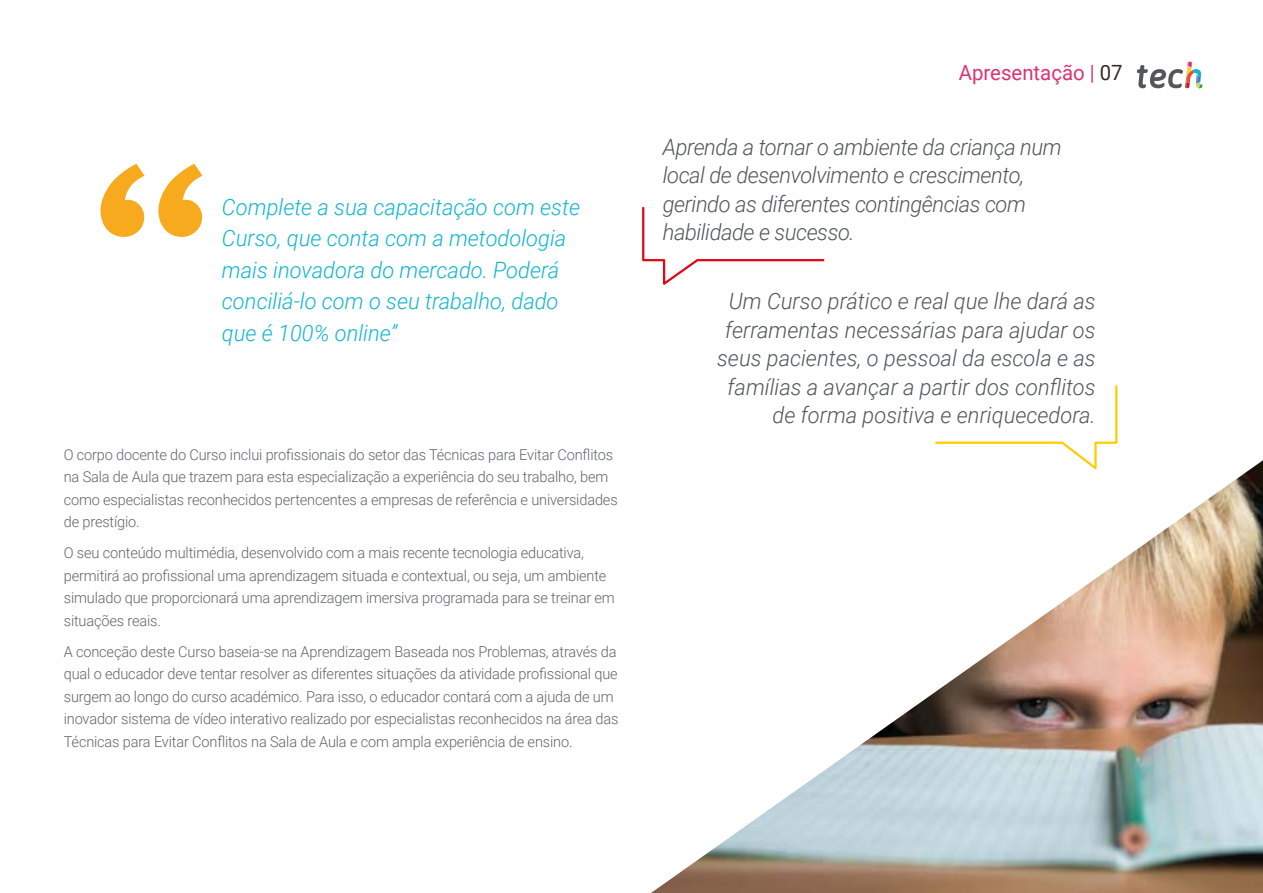
<style>
.page{position:relative;width:1263px;height:893px;background:#fff}
.page>*{position:absolute;margin:0;border:0;box-sizing:border-box;transform-origin:0 0}
.t1{font:italic 300 22.5px/28.5px "Roboto";color:#52555b;text-align:right}
.t2{font:italic 300 22.5px/31.5px "Roboto";color:#0fb6cf}
.t3{font:italic 300 22.5px/28.5px "Roboto";letter-spacing:-.02em;color:#52555b}
.t4{font:21px "Roboto";color:#df3174}
.t5{font:300 15px/22.5px "Roboto";letter-spacing:-.01em;color:#61646a}
.s1{color:#312e20}
</style>
<div class="page">
<svg style="left:101px;top:164px;width:101px;height:73px"></svg>
<img style="left:651px;top:460px;width:612px;height:433px">
<svg style="left:933px;top:385px;width:185px;height:88px"></svg>
<svg style="left:642px;top:207px;width:183px;height:78px"></svg>
<svg style="left:1137px;top:62px;width:65px;height:27px"></svg>
<h1 class="t2" style="left:222px;top:190px;width:360px">Complete a sua capacitação com este<br>Curso, que conta com a metodologia mais inovadora do mercado. Poderá conciliá-lo com o seu trabalho, dado que é 100% online”</h1>
<p class="t5" style="left:64px;top:443px;width:555px">O corpo docente do Curso inclui profissionais do setor das Técnicas para Evitar Conflitos na Sala de Aula que trazem para esta especialização a experiência do seu trabalho, bem como especialistas reconhecidos pertencentes a empresas de referência e universidades de prestígio.</p>
<p class="t5" style="left:64px;top:541px;width:552px">O seu conteúdo multimédia, desenvolvido com a mais recente tecnologia educativa, permitirá ao profissional uma aprendizagem situada e contextual, ou seja, um ambiente simulado que proporcionará uma aprendizagem imersiva programada para se treinar em situações reais.</p>
<p class="t5" style="left:64px;top:640px;width:556px">A conceção deste Curso baseia-se na Aprendizagem Baseada nos Problemas, através da qual o educador deve tentar resolver as diferentes situações da atividade profissional que surgem ao longo do curso académico. Para isso, o educador contará com a ajuda de um inovador sistema de vídeo interativo realizado por especialistas reconhecidos na área das Técnicas para Evitar Conflitos na Sala de Aula e com ampla experiência de ensino.</p>
<h2 class="t4" style="left:959px;top:57px;width:165px">Apresentação | <span class="s1">07</span></h2>
<h1 class="t3" style="left:663px;top:132px;width:400px">Aprenda a tornar o ambiente da criança num local de desenvolvimento e crescimento, gerindo as diferentes contingências com habilidade e sucesso.</h1>
<h1 class="t1" style="left:717px;top:286px;width:380px">Um Curso prático e real que lhe dará as ferramentas necessárias para ajudar os seus pacientes, o pessoal da escola e as famílias a avançar a partir dos conflitos de forma positiva e enriquecedora.</h1>
</div>
